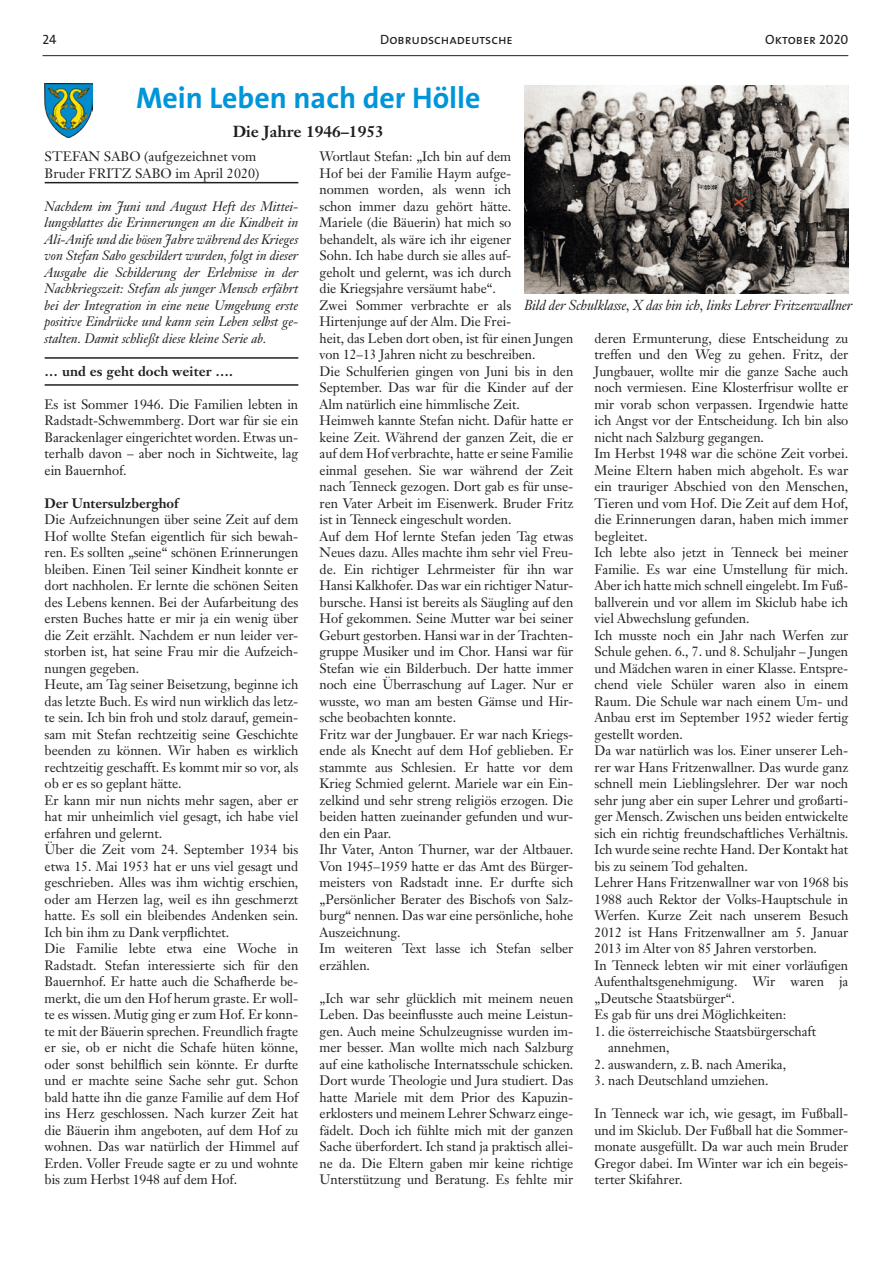
<style>
.page{position:relative;width:893px;height:1263px;background:#fff}
.page>*{position:absolute;margin:0;border:0;box-sizing:border-box;transform-origin:0 0}
.t1{font:700 30px "The Sans B7";color:#0095d9}
.t2{font:700 15.75px "Janson Text";color:#231f20}
.t3{font:italic 14.25px "Janson Text";letter-spacing:-.01em;color:#231f20;scale:.96 1}
.t4{font:13.5px/16.5px "Janson Text";letter-spacing:-.005em;color:#231f20}
.t5{font:italic 13.5px/16.5px "Janson Text";letter-spacing:-.005em;color:#231f20;text-align:justify}
.t6{font:700 13.5px "Janson Text";letter-spacing:-.005em;color:#231f20}
.t7{font:13.5px "The Sans Caps";color:#231f20}
</style>
<div class="page">
<hr style="left:43px;top:55px;width:805px;height:1px;background:#231f20">
<hr style="left:45px;top:182px;width:253px;height:1px;background:#231f20">
<hr style="left:45px;top:357px;width:253px;height:2px;background:#231f20">
<hr style="left:45px;top:384px;width:253px;height:2px;background:#231f20">
<img style="left:45px;top:83px;width:48px;height:54px">
<img style="left:524px;top:85px;width:324px;height:208px">
<p class="t7" style="left:43px;top:28px;width:16px">24</p>
<p class="t7" style="left:765px;top:28px;width:85px">Oktober 2020</p>
<p class="t7" style="left:380px;top:28px;width:134px">Dobrudschadeutsche</p>
<h1 class="t1" style="left:136px;top:82px;width:346px">Mein Leben nach der Hölle</h1>
<p class="t2" style="left:233px;top:122px;width:153px">Die Jahre 1946–1953</p>
<p class="t4" style="left:320px;top:148px;width:255px">Wortlaut Stefan: „Ich bin auf dem<br>Hof bei der Familie Haym aufge-<br>nommen worden, als wenn ich<br>schon immer dazu gehört hätte.<br>Mariele (die Bäuerin) hat mich so<br>behandelt, als wäre ich ihr eigener<br>Sohn. Ich habe durch sie alles auf-<br>geholt und gelernt, was ich durch<br>die Kriegsjahre versäumt habe“.<br>Zwei Sommer verbrachte er als Hirtenjunge auf der Alm. Die Frei-<br>heit, das Leben dort oben, ist für einen Jungen von 12–13 Jahren nicht zu beschreiben.<br>Die Schulferien gingen von Juni bis in den September. Das war für die Kinder auf der Alm natürlich eine himmlische Zeit.<br>Heimweh kannte Stefan nicht. Dafür hatte er keine Zeit. Während der ganzen Zeit, die er auf dem Hof verbrachte, hatte er seine Familie einmal gesehen. Sie war während der Zeit nach Tenneck gezogen. Dort gab es für unse&shy;ren Vater Arbeit im Eisenwerk. Bruder Fritz ist in Tenneck eingeschult worden.<br>Auf dem Hof lernte Stefan jeden Tag etwas Neues dazu. Alles machte ihm sehr viel Freu&shy;de. Ein richtiger Lehrmeister für ihn war Hansi Kalkhofer. Das war ein richtiger Natur&shy;bursche. Hansi ist bereits als Säugling auf den Hof gekommen. Seine Mutter war bei seiner Geburt gestorben. Hansi war in der Trachten&shy;gruppe Musiker und im Chor. Hansi war für Stefan wie ein Bilderbuch. Der hatte immer noch eine Überraschung auf Lager. Nur er wusste, wo man am besten Gämse und Hir&shy;sche beobachten konnte.<br>Fritz war der Jungbauer. Er war nach Kriegs&shy;ende als Knecht auf dem Hof geblieben. Er stammte aus Schlesien. Er hatte vor dem Krieg Schmied gelernt. Mariele war ein Ein&shy;zelkind und sehr streng religiös erzogen. Die beiden hatten zueinander gefunden und wur&shy;den ein Paar.<br>Ihr Vater, Anton Thurner, war der Altbauer.<br>Von 1945–1959 hatte er das Amt des Bürger&shy;meisters von Radstadt inne. Er durfte sich „Persönlicher Berater des Bischofs von Salz&shy;burg“ nennen. Das war eine persönliche, hohe Auszeichnung.<br>Im weiteren Text lasse ich Stefan selber erzählen.</p>
<p class="t4" style="left:320px;top:990px;width:255px;text-align:justify">„Ich war sehr glücklich mit meinem neuen Leben. Das beeinflusste auch meine Leistun&shy;gen. Auch meine Schulzeugnisse wurden im&shy;mer besser. Man wollte mich nach Salzburg auf eine katholische Internatsschule schicken.<br>Dort wurde Theologie und Jura studiert. Das hatte Mariele mit dem Prior des Kapuzin&shy;erklosters und meinem Lehrer Schwarz einge&shy;fädelt. Doch ich fühlte mich mit der ganzen Sache überfordert. Ich stand ja praktisch allei&shy;ne da. Die Eltern gaben mir keine richtige Unterstützung und Beratung. Es fehlte mir</p>
<p class="t4" style="left:45px;top:148px;width:216px">STEFAN SABO (aufgezeichnet vom<br>Bruder FRITZ SABO im April 2020)</p>
<p class="t5" style="left:45px;top:198px;width:255px">Nachdem im Juni und August Heft des Mittei&shy;lungsblattes die Erinnerungen an die Kindheit in Ali-Anife und die bösen Jahre während des Krieges von Stefan Sabo geschildert wurden, folgt in dieser Ausgabe die Schilderung der Erlebnisse in der Nachkriegszeit: Stefan als junger Mensch erfährt bei der Integration in eine neue Umgebung erste positive Eindrücke und kann sein Leben selbst ge&shy;stalten. Damit schließt diese kleine Serie ab.</p>
<p class="t6" style="left:45px;top:362px;width:190px">… und es geht doch weiter ….</p>
<p class="t4" style="left:45px;top:396px;width:255px;text-align:justify">Es ist Sommer 1946. Die Familien lebten in Radstadt-Schwemmberg. Dort war für sie ein Barackenlager eingerichtet worden. Etwas un&shy;terhalb davon – aber noch in Sichtweite, lag ein Bauernhof.</p>
<p class="t6" style="left:45px;top:494px;width:135px">Der Untersulzberghof</p>
<p class="t4" style="left:45px;top:511px;width:255px">Die Aufzeichnungen über seine Zeit auf dem Hof wollte Stefan eigentlich für sich bewah&shy;ren. Es sollten „seine“ schönen Erinnerungen bleiben. Einen Teil seiner Kindheit konnte er dort nachholen. Er lernte die schönen Seiten des Lebens kennen. Bei der Aufarbeitung des ersten Buches hatte er mir ja ein wenig über die Zeit erzählt. Nachdem er nun leider ver&shy;storben ist, hat seine Frau mir die Aufzeich&shy;nungen gegeben.<br>Heute, am Tag seiner Beisetzung, beginne ich das letzte Buch. Es wird nun wirklich das letz&shy;te sein. Ich bin froh und stolz darauf, gemein&shy;sam mit Stefan rechtzeitig seine Geschichte beenden zu können. Wir haben es wirklich rechtzeitig geschafft. Es kommt mir so vor, als ob er es so geplant hätte.<br>Er kann mir nun nichts mehr sagen, aber er hat mir unheimlich viel gesagt, ich habe viel erfahren und gelernt.<br>Über die Zeit vom 24. September 1934 bis etwa 15. Mai 1953 hat er uns viel gesagt und geschrieben. Alles was ihm wichtig erschien, oder am Herzen lag, weil es ihn geschmerzt hatte. Es soll ein bleibendes Andenken sein.<br>Ich bin ihm zu Dank verpflichtet.<br>Die Familie lebte etwa eine Woche in Radstadt. Stefan interessierte sich für den Bauernhof. Er hatte auch die Schafherde be&shy;merkt, die um den Hof herum graste. Er woll&shy;te es wissen. Mutig ging er zum Hof. Er konn&shy;te mit der Bäuerin sprechen. Freundlich fragte er sie, ob er nicht die Schafe hüten könne, oder sonst behilflich sein könnte. Er durfte und er machte seine Sache sehr gut. Schon bald hatte ihn die ganze Familie auf dem Hof ins Herz geschlossen. Nach kurzer Zeit hat die Bäuerin ihm angeboten, auf dem Hof zu wohnen. Das war natürlich der Himmel auf Erden. Voller Freude sagte er zu und wohnte bis zum Herbst 1948 auf dem Hof.</p>
<p class="t3" style="left:524px;top:296px;width:344px">Bild der Schulklasse, X das bin ich, links Lehrer Fritzenwallner</p>
<p class="t4" style="left:595px;top:330px;width:255px">deren Ermunterung, diese Entscheidung zu treffen und den Weg zu gehen. Fritz, der Jungbauer, wollte mir die ganze Sache auch noch vermiesen. Eine Klosterfrisur wollte er mir vorab schon verpassen. Irgendwie hatte ich Angst vor der Entscheidung. Ich bin also nicht nach Salzburg gegangen.<br>Im Herbst 1948 war die schöne Zeit vorbei.<br>Meine Eltern haben mich abgeholt. Es war ein trauriger Abschied von den Menschen, Tieren und vom Hof. Die Zeit auf dem Hof, die Erinnerungen daran, haben mich immer begleitet.<br>Ich lebte also jetzt in Tenneck bei meiner Familie. Es war eine Umstellung für mich.<br>Aber ich hatte mich schnell eingelebt. Im Fuß&shy;ballverein und vor allem im Skiclub habe ich viel Abwechslung gefunden.<br>Ich musste noch ein Jahr nach Werfen zur Schule gehen. 6., 7. und 8. Schuljahr – Jungen und Mädchen waren in einer Klasse. Entspre&shy;chend viele Schüler waren also in einem Raum. Die Schule war nach einem Um- und Anbau erst im September 1952 wieder fertig gestellt worden.<br>Da war natürlich was los. Einer unserer Leh&shy;rer war Hans Fritzenwallner. Das wurde ganz schnell mein Lieblingslehrer. Der war noch sehr jung aber ein super Lehrer und großarti&shy;ger Mensch. Zwischen uns beiden entwickelte sich ein richtig freundschaftliches Verhältnis.<br>Ich wurde seine rechte Hand. Der Kontakt hat bis zu seinem Tod gehalten.<br>Lehrer Hans Fritzenwallner war von 1968 bis 1988 auch Rektor der Volks-Hauptschule in Werfen. Kurze Zeit nach unserem Besuch 2012 ist Hans Fritzenwallner am 5. Januar 2013 im Alter von 85 Jahren verstorben.<br>In Tenneck lebten wir mit einer vorläufigen Aufenthaltsgenehmigung. Wir waren ja „Deutsche Staatsbürger“.<br>Es gab für uns drei Möglichkeiten:</p>
<p class="t4" style="left:608px;top:1023px;width:209px;text-indent:-14px">1. die österreichische Staatsbürgerschaft annehmen,</p>
<p class="t4" style="left:595px;top:1056px;width:193px">2. auswandern, z.B. nach Amerika,</p>
<p class="t4" style="left:595px;top:1072px;width:176px">3. nach Deutschland umziehen.</p>
<p class="t4" style="left:595px;top:1105px;width:255px;text-align:justify">In Tenneck war ich, wie gesagt, im Fußball&shy;und im Skiclub. Der Fußball hat die Sommer&shy;monate ausgefüllt. Da war auch mein Bruder Gregor dabei. Im Winter war ich ein begeis&shy;terter Skifahrer.</p>
</div>
